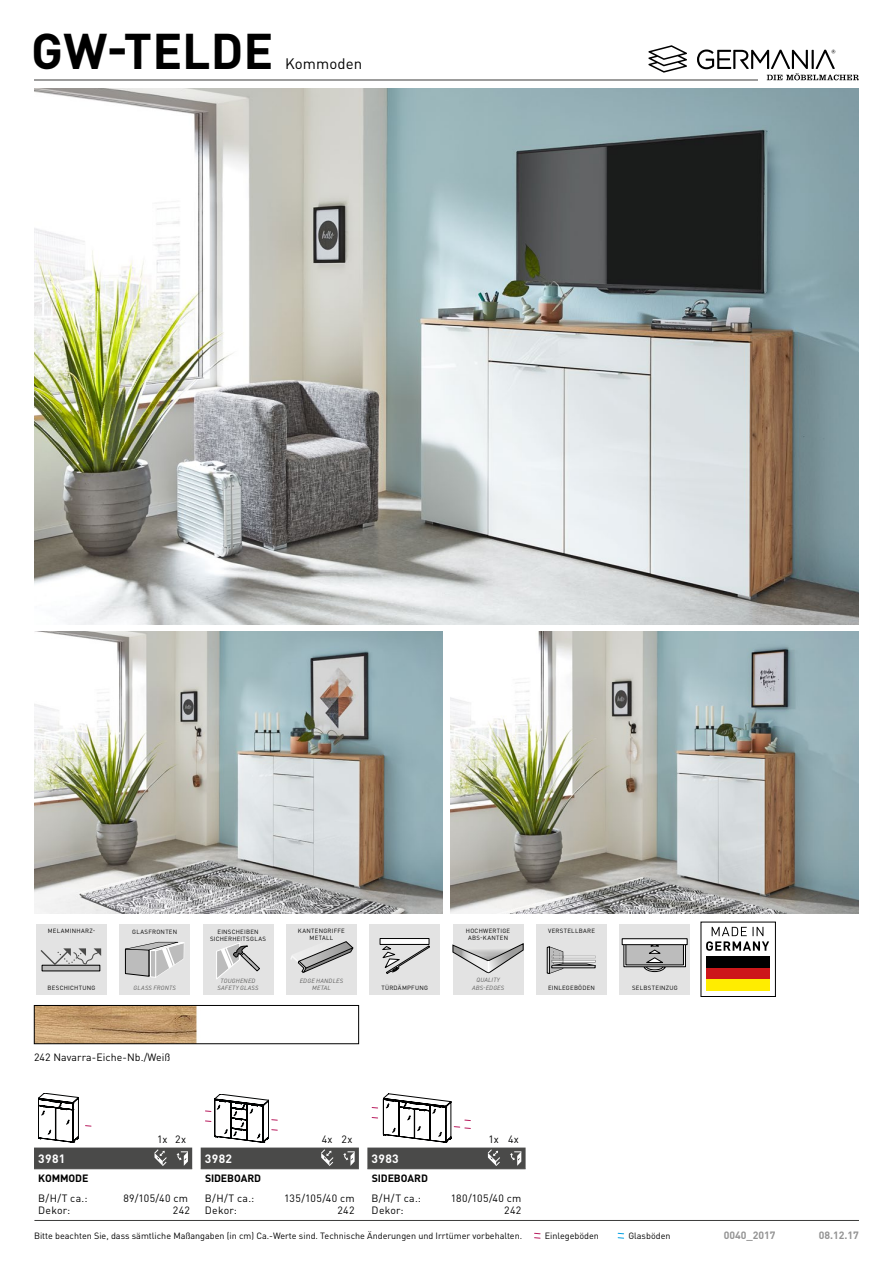
<style>
.page{position:relative;width:893px;height:1263px;background:#fff}
.page>*{position:absolute;margin:0;border:0;box-sizing:border-box;transform-origin:0 0}
.t1{font:700 49.5px "DINOT";color:#000}
.t2{font:15px "DINOT";letter-spacing:.005em;color:#000}
.t3{font:700 12px "DINOT";letter-spacing:.03em;color:#fff}
.t4{font:10.5px "DINOT";letter-spacing:.02em;color:#000}
.t5{font:700 10.5px "DINOT";letter-spacing:-.01em;color:#000}
.t6{font:700 10.5px "DINOT";color:#949494}
.t7{font:9px "DINOT";color:#000}
.t8{font:6px/7.2px "DINOT";letter-spacing:.04em;color:#000;text-align:center}
.t9{font:italic 6px/7.2px "DINOT";letter-spacing:.03em;color:#575756;text-align:center}
</style>
<div class="page">
<hr style="left:34px;top:1220px;width:825px;height:1px;background:#3c3c3b">
<hr style="left:34px;top:80px;width:724px;height:1px;background:#3c3c3b">
<img style="left:36px;top:1007px;width:161px;height:35px">
<div style="left:34px;top:1005px;width:325px;height:39px;border:1px solid #000"></div>
<img style="left:34px;top:89px;width:825px;height:536px">
<img style="left:34px;top:631px;width:408px;height:282px">
<img style="left:451px;top:631px;width:408px;height:282px">
<div style="left:701px;top:922px;width:75px;height:75px;border:1px solid #000"></div>
<svg style="left:706px;top:927px;width:63px;height:24px"></svg>
<div style="left:706px;top:956px;width:63px;height:12px;background:#000"></div>
<div style="left:706px;top:968px;width:63px;height:11px;background:#cd171a"></div>
<div style="left:706px;top:979px;width:63px;height:12px;background:#ffed00"></div>
<svg style="left:534px;top:1232px;width:7px;height:7px"></svg>
<svg style="left:617px;top:1232px;width:7px;height:7px"></svg>
<div style="left:34px;top:1147px;width:158px;height:21px;background:#4a4a49"></div>
<hr style="left:34px;top:1168px;width:158px;height:1px;background:#3c3c3b">
<svg style="left:38px;top:1093px;width:54px;height:50px"></svg>
<svg style="left:154px;top:1149px;width:13px;height:17px"></svg>
<svg style="left:176px;top:1151px;width:12px;height:15px"></svg>
<div style="left:201px;top:1147px;width:158px;height:21px;background:#4a4a49"></div>
<hr style="left:201px;top:1168px;width:158px;height:1px;background:#3c3c3b">
<svg style="left:205px;top:1094px;width:73px;height:49px"></svg>
<svg style="left:321px;top:1149px;width:13px;height:17px"></svg>
<svg style="left:343px;top:1151px;width:12px;height:15px"></svg>
<div style="left:367px;top:1147px;width:159px;height:21px;background:#4a4a49"></div>
<hr style="left:367px;top:1168px;width:159px;height:1px;background:#3c3c3b">
<svg style="left:371px;top:1094px;width:100px;height:49px"></svg>
<svg style="left:488px;top:1149px;width:12px;height:17px"></svg>
<svg style="left:510px;top:1151px;width:11px;height:15px"></svg>
<div style="left:369px;top:924px;width:71px;height:71px;background:#e3e3e3"></div>
<div style="left:380px;top:938px;width:49px;height:6px;background:#fff"></div>
<div style="left:380px;top:938px;width:49px;height:7px;border:1px solid #000"></div>
<svg style="left:382px;top:945px;width:48px;height:29px"></svg>
<div style="left:536px;top:924px;width:71px;height:71px;background:#e3e3e3"></div>
<svg style="left:547px;top:946px;width:49px;height:28px"></svg>
<div style="left:36px;top:924px;width:71px;height:71px;background:#e3e3e3"></div>
<div style="left:42px;top:965px;width:58px;height:6px;background:#bcbcbc"></div>
<svg style="left:40px;top:948px;width:61px;height:18px"></svg>
<div style="left:117px;top:922px;width:75px;height:75px;background:linear-gradient(to right,#e3e3e3,#e3e3e3)"></div>
<div style="left:119px;top:924px;width:71px;height:70px;background:#e3e3e3"></div>
<svg style="left:125px;top:942px;width:60px;height:36px"></svg>
<div style="left:286px;top:924px;width:71px;height:71px;background:#e3e3e3"></div>
<svg style="left:291px;top:941px;width:63px;height:32px"></svg>
<div style="left:201px;top:922px;width:75px;height:75px;background:linear-gradient(to bottom,#e3e3e3,#e3e3e3)"></div>
<div style="left:203px;top:924px;width:70px;height:71px;background:#e3e3e3"></div>
<svg style="left:216px;top:942px;width:44px;height:37px"></svg>
<div style="left:451px;top:922px;width:75px;height:75px;background:linear-gradient(to right,#e3e3e3,#e3e3e3)"></div>
<div style="left:453px;top:924px;width:70px;height:70px;background:#e3e3e3"></div>
<svg style="left:452px;top:943px;width:72px;height:30px"></svg>
<div style="left:619px;top:924px;width:71px;height:71px;background:#e3e3e3"></div>
<div style="left:624px;top:943px;width:62px;height:24px;border:1px solid #000"></div>
<div style="left:626px;top:944px;width:57px;height:21px;background:#bcbcbc"></div>
<svg style="left:643px;top:945px;width:23px;height:27px"></svg>
<div style="left:622px;top:939px;width:65px;height:6px;background:#fff"></div>
<div style="left:622px;top:938px;width:65px;height:7px;border:1px solid #000"></div>
<svg style="left:648px;top:45px;width:39px;height:28px"></svg>
<svg style="left:697px;top:49px;width:162px;height:31px"></svg>
<h1 class="t1" style="left:31px;top:13px;width:243px">GW-TELDE</h1>
<h2 class="t2" style="left:285px;top:52px;width:79px">Kommoden</h2>
<p class="t8" style="left:466px;top:927px;width:46px">HOCHWERTIGE<br>ABS-KANTEN</p>
<p class="t8" style="left:298px;top:927px;width:48px">KANTENGRIFFE<br>METALL</p>
<p class="t9" style="left:300px;top:976px;width:45px">EDGE HANDLES<br>METAL</p>
<p class="t8" style="left:48px;top:927px;width:49px">MELAMINHARZ-</p>
<p class="t8" style="left:548px;top:927px;width:49px">VERSTELLBARE</p>
<p class="t8" style="left:132px;top:927px;width:46px">GLASFRONTEN</p>
<p class="t8" style="left:210px;top:927px;width:57px">EINSCHEIBEN<br>SICHERHEITSGLAS</p>
<p class="t9" style="left:218px;top:976px;width:42px">TOUGHENED<br>SAFETY GLASS</p>
<p class="t9" style="left:472px;top:976px;width:34px">QUALITY<br>ABS-EDGES</p>
<p class="t8" style="left:381px;top:983px;width:48px">TÜRDÄMPFUNG</p>
<p class="t8" style="left:548px;top:983px;width:49px">EINLEGEBÖDEN</p>
<p class="t9" style="left:134px;top:984px;width:44px">GLASS FRONTS</p>
<p class="t8" style="left:48px;top:983px;width:49px">BESCHICHTUNG</p>
<h3 class="t4" style="left:34px;top:1049px;width:138px">242 Navarra-Eiche-Nb./Weiß</h3>
<h3 class="t4" style="left:157px;top:1131px;width:31px">1x 2x</h3>
<h3 class="t3" style="left:38px;top:1149px;width:29px">3981</h3>
<h3 class="t5" style="left:38px;top:1169px;width:52px">KOMMODE</h3>
<h3 class="t4" style="left:38px;top:1190px;width:51px">B/H/T ca.:</h3>
<h3 class="t4" style="left:123px;top:1190px;width:66px">89/105/40 cm</h3>
<h3 class="t4" style="left:38px;top:1202px;width:34px">Dekor:</h3>
<h3 class="t4" style="left:173px;top:1202px;width:19px">242</h3>
<h3 class="t4" style="left:322px;top:1131px;width:32px">4x 2x</h3>
<h3 class="t3" style="left:205px;top:1149px;width:29px">3982</h3>
<h3 class="t5" style="left:205px;top:1169px;width:58px">SIDEBOARD</h3>
<h3 class="t4" style="left:205px;top:1190px;width:51px">B/H/T ca.:</h3>
<h3 class="t4" style="left:284px;top:1190px;width:72px">135/105/40 cm</h3>
<h3 class="t4" style="left:205px;top:1202px;width:34px">Dekor:</h3>
<h3 class="t4" style="left:337px;top:1202px;width:19px">242</h3>
<h3 class="t4" style="left:489px;top:1131px;width:32px">1x 4x</h3>
<h3 class="t3" style="left:372px;top:1149px;width:29px">3983</h3>
<h3 class="t5" style="left:372px;top:1169px;width:58px">SIDEBOARD</h3>
<h3 class="t4" style="left:372px;top:1190px;width:51px">B/H/T ca.:</h3>
<h3 class="t4" style="left:451px;top:1190px;width:72px">180/105/40 cm</h3>
<h3 class="t4" style="left:372px;top:1202px;width:34px">Dekor:</h3>
<h3 class="t4" style="left:504px;top:1202px;width:19px">242</h3>
<p class="t8" style="left:632px;top:983px;width:47px">SELBSTEINZUG</p>
<h3 class="t7" style="left:34px;top:1228px;width:490px">Bitte beachten Sie, dass sämtliche Maßangaben (in cm) Ca.-Werte sind. Technische Änderungen und Irrtümer vorbehalten.</h3>
<h3 class="t7" style="left:545px;top:1228px;width:56px">Einlegeböden</h3>
<h3 class="t7" style="left:628px;top:1228px;width:44px">Glasböden</h3>
<h3 class="t6" style="left:724px;top:1227px;width:53px">0040_2017</h3>
<h3 class="t6" style="left:819px;top:1227px;width:42px">08.12.17</h3>
</div>
